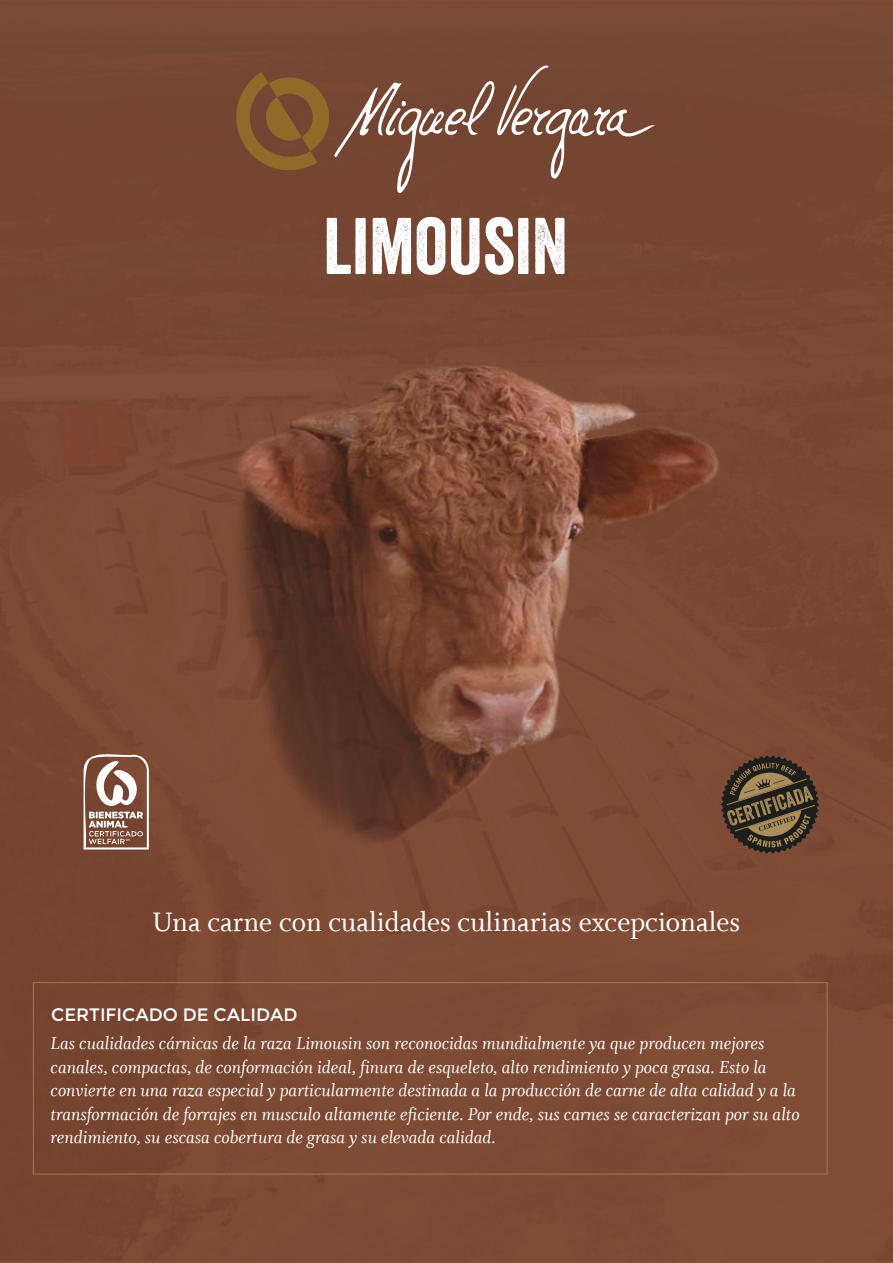
<style>
.page{position:relative;width:893px;height:1263px;background:#7b4630}
.page>*{position:absolute;margin:0;border:0;box-sizing:border-box;transform-origin:0 0}
.t1{font:77.55px "Veneer";color:#fff}
.t2{font:30.15px "Whitman Roman LF";color:#fff}
.t3{font:19.5px/23.4px "Whitman Italic LF";color:#fff}
.t4{font:18px "Montserrat";color:#fff}
</style>
<div class="page">
<svg style="left:236px;top:65px;width:419px;height:128px"></svg>
<svg style="left:736px;top:755px;width:83px;height:99px"></svg>
<div style="left:33px;top:982px;width:794px;height:192px;border:1px solid #9f7d44"></div>
<img style="left:236px;top:365px;width:500px;height:475px">
<svg style="left:83px;top:754px;width:66px;height:95px"></svg>
<h1 class="t1" style="left:323px;top:199px;width:246px">LIMOUSIN</h1>
<h2 class="t2" style="left:153px;top:905px;width:589px">Una carne con cualidades culinarias excepcionales</h2>
<p class="t4" style="left:51px;top:1004px;width:248px">CERTIFICADO DE CALIDAD</p>
<p class="t3" style="left:51px;top:1032px;width:750px">Las cualidades cárnicas de la raza Limousin son reconocidas mundialmente ya que producen mejores canales, compactas, de conformación ideal, finura de esqueleto, alto rendimiento y poca grasa. Esto la convierte en una raza especial y particularmente destinada a la producción de carne de alta calidad y a la transformación de forrajes en musculo altamente eficiente. Por ende, sus carnes se caracterizan por su alto rendimiento, su escasa cobertura de grasa y su elevada calidad.</p>
</div>
